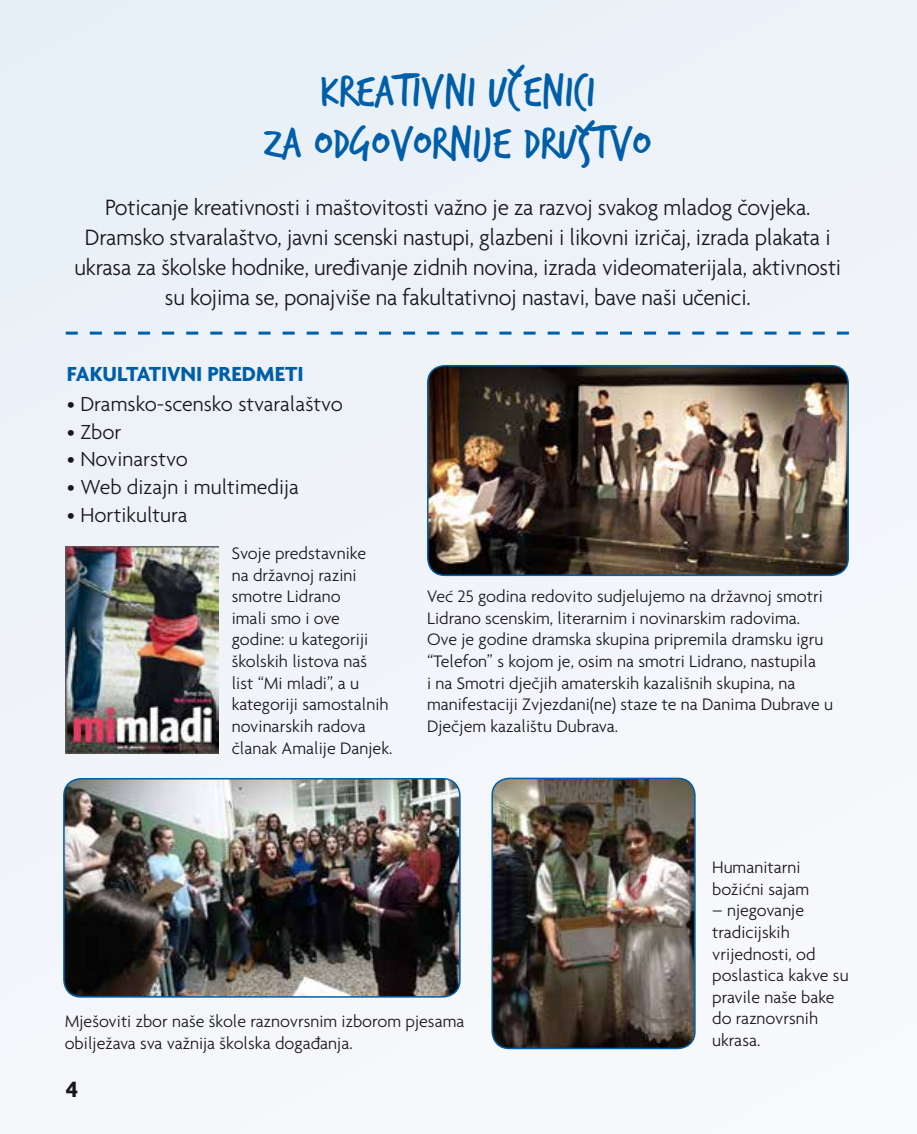
<style>
.page{position:relative;width:917px;height:1134px;background:#fff}
.page>*{position:absolute;margin:0;border:0;box-sizing:border-box;transform-origin:0 0}
.t1{font:48px/52px "Trash Hand";letter-spacing:.01em;color:#005ea8;text-align:center}
.t2{font:300 24px/30px "Agenda";letter-spacing:-.01em;color:#1a171c;text-align:center}
.t3{font:700 24px "Agenda";color:#1a171c}
.t4{font:300 22px "Agenda";color:#1a171c}
.t5{font:700 22px "Agenda";color:#005ea8}
.t6{font:300 18px/21.6px "Agenda";color:#1a171c}
</style>
<div class="page">
<div style="left:0;top:0;width:916px;height:1134px;background:#eff3f9"></div>
<svg style="left:66px;top:332px;width:782px;height:3px"></svg>
<img style="left:427px;top:366px;width:420px;height:209px">
<div style="left:427px;top:365px;width:421px;height:211px;border:2px solid #005ea8;border-radius:17px"></div>
<img style="left:64px;top:779px;width:395px;height:216px">
<div style="left:63px;top:778px;width:397px;height:220px;border:2px solid #005ea8;border-radius:17px"></div>
<img style="left:492px;top:778px;width:202px;height:270px">
<div style="left:491px;top:778px;width:204px;height:271px;border:2px solid #005ea8;border-radius:17px"></div>
<img style="left:66px;top:546px;width:152px;height:207px">
<h1 class="t1" style="left:265px;top:68px;width:387px">KREATIVNI UC<sup>ˇ</sup>ENICI<br>ZA ODGOVORNIJE DRUŠTVO</h1>
<p class="t2" style="left:74px;top:192px;width:767px">Poticanje kreativnosti i maštovitosti važno je za razvoj svakog mladog čovjeka.<br>Dramsko stvaralaštvo, javni scenski nastupi, glazbeni i likovni izričaj, izrada plakata i ukrasa za školske hodnike, uređivanje zidnih novina, izrada videomaterijala, aktivnosti su kojima se, ponajviše na fakultativnoj nastavi, bave naši učenici.</p>
<p class="t5" style="left:67px;top:360px;width:238px">FAKULTATIVNI PREDMETI</p>
<p class="t4" style="left:67px;top:391px;width:277px">• Dramsko-scensko stvaralaštvo</p>
<p class="t4" style="left:67px;top:419px;width:56px">• Zbor</p>
<p class="t4" style="left:67px;top:446px;width:122px">• Novinarstvo</p>
<p class="t4" style="left:67px;top:474px;width:233px">• Web dizajn i multimedija</p>
<p class="t4" style="left:67px;top:502px;width:122px">• Hortikultura</p>
<p class="t6" style="left:231px;top:542px;width:162px">Svoje predstavnike<br>na državnoj razini smotre Lidrano<br>imali smo i ove godine: u kategoriji školskih listova naš list “Mi mladi”, a u kategoriji samostalnih novinarskih radova članak Amalije Danjek.</p>
<p class="t6" style="left:427px;top:585px;width:407px">Već 25 godina redovito sudjelujemo na državnoj smotri Lidrano scenskim, literarnim i novinarskim radovima.<br>Ove je godine dramska skupina pripremila dramsku igru “Telefon” s kojom je, osim na smotri Lidrano, nastupila<br>i na Smotri dječjih amaterskih kazališnih skupina, na manifestaciji Zvjezdani(ne) staze te na Danima Dubrave u Dječjem kazalištu Dubrava.</p>
<p class="t6" style="left:65px;top:1010px;width:401px">Mješoviti zbor naše škole raznovrsnim izborom pjesama obilježava sva važnija školska događanja.</p>
<h2 class="t3" style="left:66px;top:1074px;width:14px">4</h2>
<p class="t6" style="left:711px;top:856px;width:98px">Humanitarni božićni sajam</p>
<p class="t6" style="left:711px;top:899px;width:138px">– njegovanje tradicijskih vrijednosti, od poslastica kakve su pravile naše bake do raznovrsnih ukrasa.</p>
</div>
